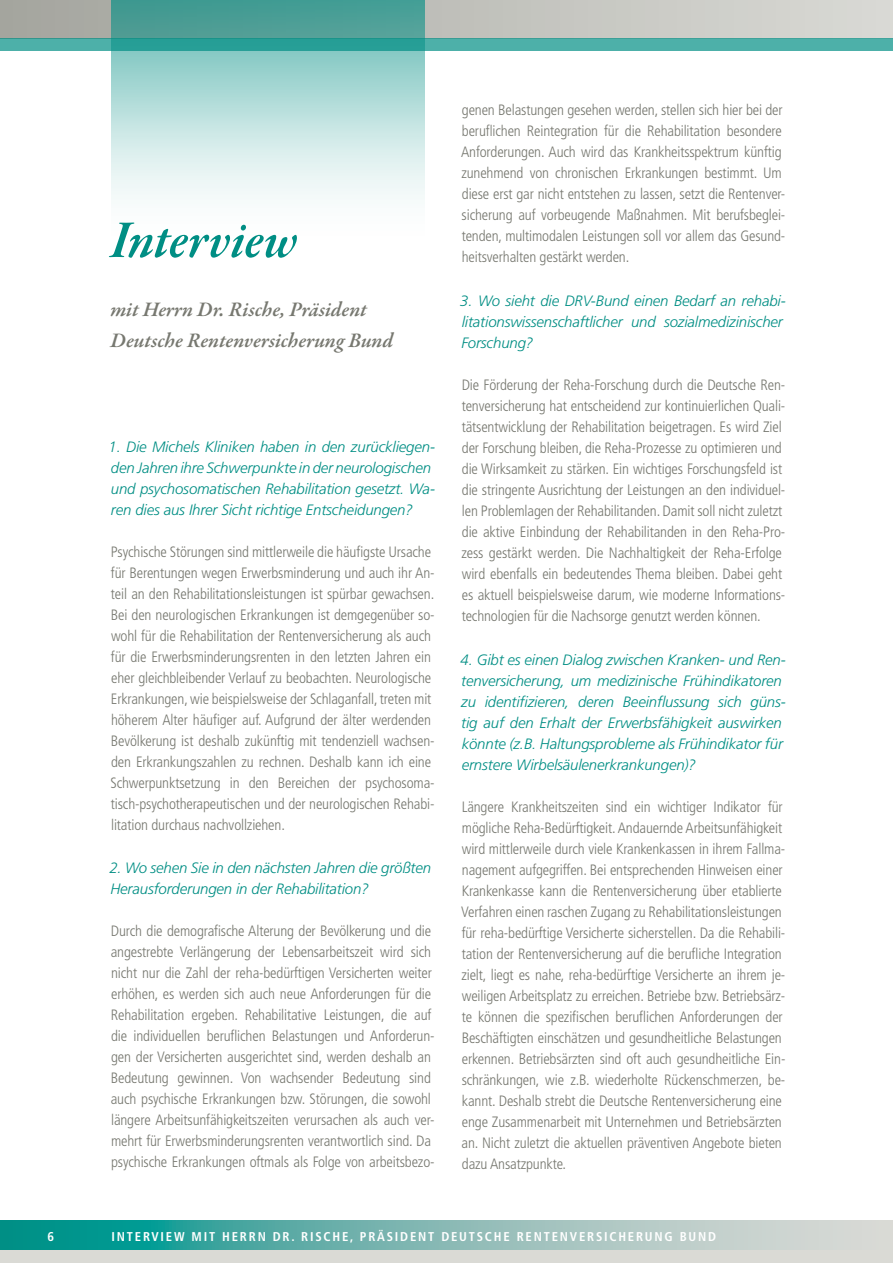
<style>
.page{position:relative;width:893px;height:1263px;background:#fff}
.page>*{position:absolute;margin:0;border:0;box-sizing:border-box;transform-origin:0 0}
.t1{font:54px "Garamond Premr Pro Smbd It Subh";color:#008e84}
.t2{font:italic 600 21px/31.5px "Garamond Premr Pro";color:#777870}
.t3{font:300 condensed 15px/21px "Frutiger";letter-spacing:-.01em;color:#777870}
.t4{font:italic 300 15px/21px "Frutiger";letter-spacing:-.01em;color:#008e84}
.t5{font:700 condensed 12.75px "Frutiger";letter-spacing:.14em;color:#fff}
</style>
<div class="page">
<svg style="left:0;top:0;width:893px;height:38px;background:#c4c4bf"></svg>
<svg style="left:0;top:1221px;width:893px;height:29px;background:#78b7b2"></svg>
<div style="left:0;top:1250px;width:893px;height:13px;background:#dadad5"></div>
<svg style="left:112px;top:0;width:313px;height:199px;background:#aad5d1"></svg>
<svg style="left:0;top:38px;width:893px;height:13px;background:#3ea8a1"></svg>
<h1 class="t1" style="left:111px;top:208px;width:188px">Interview</h1>
<h2 class="t2" style="left:111px;top:295px;width:284px">mit Herrn Dr. Rische, Präsident<br>Deutsche Rentenversicherung Bund</h2>
<p class="t4" style="left:109px;top:436px;width:328px">1. Die Michels Kliniken haben in den zurückliegen&shy;den Jahren ihre Schwerpunkte in der neurologischen und psychosomatischen Rehabilitation gesetzt. Wa&shy;ren dies aus Ihrer Sicht richtige Entscheidungen?</p>
<p class="t3" style="left:110px;top:541px;width:326px">Psychische Störungen sind mittlerweile die häufigste Ursache für Berentungen wegen Erwerbsminderung und auch ihr An&shy;teil an den Rehabilitationsleistungen ist spürbar gewachsen.<br>Bei den neurologischen Erkrankungen ist demgegenüber so&shy;wohl für die Rehabilitation der Rentenversicherung als auch für die Erwerbsminderungsrenten in den letzten Jahren ein eher gleichbleibender Verlauf zu beobachten. Neurologische Erkrankungen, wie beispielsweise der Schlaganfall, treten mit höherem Alter häufiger auf. Aufgrund der älter werdenden Bevölkerung ist deshalb zukünftig mit tendenziell wachsen&shy;den Erkrankungszahlen zu rechnen. Deshalb kann ich eine Schwerpunktsetzung in den Bereichen der psychosoma&shy;tisch-psychotherapeutischen und der neurologischen Rehabi&shy;litation durchaus nachvollziehen.</p>
<p class="t4" style="left:109px;top:858px;width:323px">2. Wo sehen Sie in den nächsten Jahren die größten<br>Herausforderungen in der Rehabilitation?</p>
<p class="t3" style="left:111px;top:921px;width:325px">Durch die demografische Alterung der Bevölkerung und die angestrebte Verlängerung der Lebensarbeitszeit wird sich nicht nur die Zahl der reha-bedürftigen Versicherten weiter erhöhen, es werden sich auch neue Anforderungen für die Rehabilitation ergeben. Rehabilitative Leistungen, die auf die individuellen beruflichen Belastungen und Anforderun&shy;gen der Versicherten ausgerichtet sind, werden deshalb an Bedeutung gewinnen. Von wachsender Bedeutung sind auch psychische Erkrankungen bzw. Störungen, die sowohl längere Arbeitsunfähigkeitszeiten verursachen als auch ver&shy;mehrt für Erwerbsminderungsrenten verantwortlich sind. Da psychische Erkrankungen oftmals als Folge von arbeitsbezo-</p>
<p class="t3" style="left:461px;top:100px;width:326px">genen Belastungen gesehen werden, stellen sich hier bei der beruflichen Reintegration für die Rehabilitation besondere Anforderungen. Auch wird das Krankheitsspektrum künftig zunehmend von chronischen Erkrankungen bestimmt. Um diese erst gar nicht entstehen zu lassen, setzt die Rentenver&shy;sicherung auf vorbeugende Maßnahmen. Mit berufsbeglei&shy;tenden, multimodalen Leistungen soll vor allem das Gesund&shy;heitsverhalten gestärkt werden.</p>
<p class="t4" style="left:460px;top:290px;width:327px">3. Wo sieht die DRV-Bund einen Bedarf an rehabi&shy;litationswissenschaftlicher und sozialmedizinischer<br>Forschung?</p>
<p class="t3" style="left:461px;top:374px;width:325px">Die Förderung der Reha-Forschung durch die Deutsche Ren&shy;tenversicherung hat entscheidend zur kontinuierlichen Quali&shy;tätsentwicklung der Rehabilitation beigetragen. Es wird Ziel der Forschung bleiben, die Reha-Prozesse zu optimieren und die Wirksamkeit zu stärken. Ein wichtiges Forschungsfeld ist die stringente Ausrichtung der Leistungen an den individuel&shy;len Problemlagen der Rehabilitanden. Damit soll nicht zuletzt die aktive Einbindung der Rehabilitanden in den Reha-Pro&shy;zess gestärkt werden. Die Nachhaltigkeit der Reha-Erfolge wird ebenfalls ein bedeutendes Thema bleiben. Dabei geht es aktuell beispielsweise darum, wie moderne Informations&shy;technologien für die Nachsorge genutzt werden können.</p>
<p class="t4" style="left:461px;top:649px;width:327px">4. Gibt es einen Dialog zwischen Kranken- und Ren&shy;tenversicherung, um medizinische Frühindikatoren zu identifizieren, deren Beeinflussung sich güns&shy;tig auf den Erhalt der Erwerbsfähigkeit auswirken könnte (z.B. Haltungsprobleme als Frühindikator für ernstere Wirbelsäulenerkrankungen)?</p>
<p class="t3" style="left:461px;top:796px;width:326px">Längere Krankheitszeiten sind ein wichtiger Indikator für mögliche Reha-Bedürftigkeit. Andauernde Arbeitsunfähigkeit wird mittlerweile durch viele Krankenkassen in ihrem Fallma&shy;nagement aufgegriffen. Bei entsprechenden Hinweisen einer Krankenkasse kann die Rentenversicherung über etablierte Verfahren einen raschen Zugang zu Rehabilitationsleistungen für reha-bedürftige Versicherte sicherstellen. Da die Rehabili&shy;tation der Rentenversicherung auf die berufliche Integration zielt, liegt es nahe, reha-bedürftige Versicherte an ihrem je&shy;weiligen Arbeitsplatz zu erreichen. Betriebe bzw. Betriebsärz&shy;te können die spezifischen beruflichen Anforderungen der Beschäftigten einschätzen und gesundheitliche Belastungen erkennen. Betriebsärzten sind oft auch gesundheitliche Ein&shy;schränkungen, wie z.B. wiederholte Rückenschmerzen, be&shy;kannt. Deshalb strebt die Deutsche Rentenversicherung eine enge Zusammenarbeit mit Unternehmen und Betriebsärzten an. Nicht zuletzt die aktuellen präventiven Angebote bieten dazu Ansatzpunkte.</p>
<p class="t5" style="left:48px;top:1229px;width:8px">6</p>
<p class="t5" style="left:112px;top:1229px;width:339px">INTE RVIE W MI T HE RRN DR. RI SCHE , PRÄSIDENT DEU</p>
<p class="t5" style="left:469px;top:1229px;width:249px">TSCHE RENTENVE RSI CHE RUNG BUND</p>
</div>
